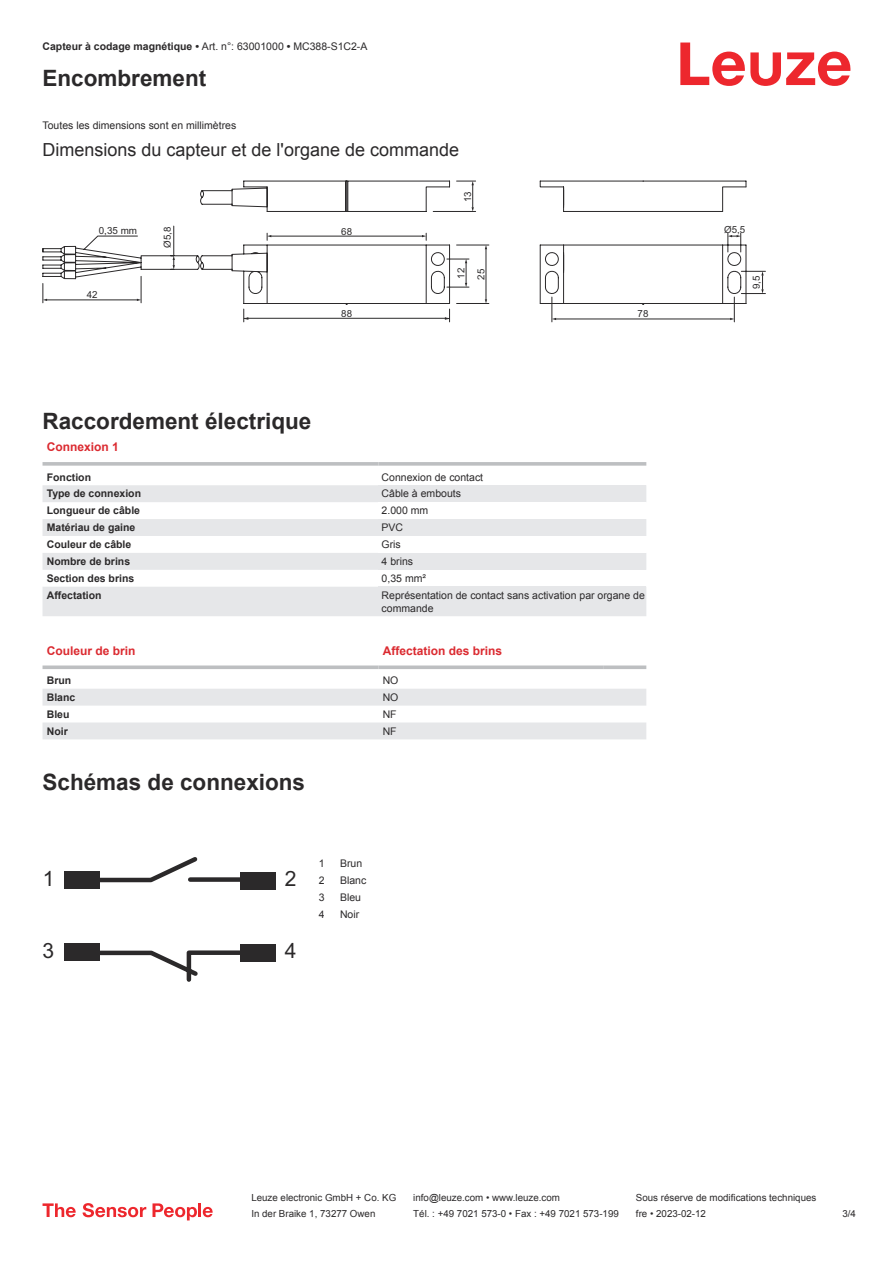
<style>
.page{position:relative;width:893px;height:1263px;background:#fff}
.page>*{position:absolute;margin:0;border:0;box-sizing:border-box;transform-origin:0 0}
.t1{font:700 22.5px "Arial";color:#2b292a}
.t2{font:21px "Arial";color:#2b292a}
.t3{font:18px "Arial";color:#2b292a}
.t4{font:700 12px "Arial";color:#db2a30}
.t5{font:10.5px/12.6px "Arial";color:#2b292a}
.t6{font:700 10.5px "Arial";color:#2b292a}
.t7{font:9.9px "Arial";color:#2b292a}
.t8{font:9.75px "Arial";color:#2b292a}
.s1{font-weight:700}
</style>
<div class="page">
<svg style="left:680px;top:43px;width:170px;height:43px"></svg>
<svg style="left:43px;top:485px;width:335px;height:131px;fill:#e6e7e9"></svg>
<svg style="left:43px;top:462px;width:335px;height:4px"></svg>
<svg style="left:378px;top:462px;width:268px;height:4px"></svg>
<div style="left:378px;top:485px;width:268px;height:17px;background:#e6e7e9"></div>
<div style="left:378px;top:519px;width:268px;height:17px;background:#e6e7e9"></div>
<div style="left:378px;top:553px;width:268px;height:17px;background:#e6e7e9"></div>
<div style="left:378px;top:587px;width:268px;height:29px;background:#e6e7e9"></div>
<svg style="left:43px;top:689px;width:603px;height:50px"></svg>
<svg style="left:43px;top:665px;width:335px;height:4px"></svg>
<svg style="left:378px;top:665px;width:226px;height:4px"></svg>
<svg style="left:604px;top:665px;width:42px;height:4px"></svg>
<svg style="left:43px;top:1203px;width:33px;height:14px"></svg>
<svg style="left:83px;top:1203px;width:63px;height:14px"></svg>
<svg style="left:153px;top:1203px;width:44px;height:17px"></svg>
<hr style="left:198px;top:1203px;width:3px;height:14px;background:#ed272d">
<svg style="left:203px;top:1207px;width:10px;height:10px"></svg>
<svg style="left:43px;top:181px;width:447px;height:141px"></svg>
<svg style="left:243px;top:317px;width:6px;height:3px"></svg>
<svg style="left:444px;top:317px;width:6px;height:3px"></svg>
<svg style="left:539px;top:181px;width:227px;height:141px"></svg>
<svg style="left:173px;top:256px;width:2px;height:13px"></svg>
<div style="left:64px;top:871px;width:36px;height:18px;background:#2b292a"></div>
<div style="left:64px;top:944px;width:36px;height:17px;background:#2b292a"></div>
<svg style="left:95px;top:857px;width:145px;height:125px"></svg>
<div style="left:240px;top:872px;width:35px;height:18px;background:#2b292a"></div>
<div style="left:240px;top:944px;width:36px;height:18px;background:#2b292a"></div>
<p class="t5" style="left:43px;top:41px;width:326px"><span class="s1">Capteur à codage magnétique •</span> Art. n°: 63001000 <span class="s1">•</span> MC388-S1C2-A</p>
<h1 class="t1" style="left:43px;top:70px;width:165px">Encombrement</h1>
<p class="t5" style="left:43px;top:120px;width:195px">Toutes les dimensions sont en millimètres</p>
<h3 class="t3" style="left:43px;top:142px;width:418px">Dimensions du capteur et de l'organe de commande</h3>
<p class="t7" style="left:99px;top:227px;width:40px">0,35 mm</p>
<p class="t8" style="left:87px;top:291px;width:12px">42</p>
<p class="t8" style="left:164px;top:248px;width:23px;rotate:-90deg">Ø5,8</p>
<p class="t8" style="left:341px;top:227px;width:12px">68</p>
<p class="t8" style="left:341px;top:309px;width:12px">88</p>
<p class="t8" style="left:464px;top:202px;width:12px;rotate:-90deg">13</p>
<p class="t8" style="left:457px;top:279px;width:12px;rotate:-90deg">12</p>
<p class="t8" style="left:477px;top:280px;width:12px;rotate:-90deg">25</p>
<p class="t8" style="left:638px;top:310px;width:12px">78</p>
<h1 class="t1" style="left:43px;top:413px;width:270px">Raccordement électrique</h1>
<p class="t4" style="left:47px;top:442px;width:74px">Connexion 1</p>
<p class="t6" style="left:47px;top:473px;width:46px">Fonction</p>
<p class="t5" style="left:382px;top:471px;width:103px">Connexion de contact</p>
<p class="t6" style="left:47px;top:490px;width:96px">Type de connexion</p>
<p class="t5" style="left:382px;top:488px;width:81px">Câble à embouts</p>
<p class="t6" style="left:47px;top:507px;width:95px">Longueur de câble</p>
<p class="t5" style="left:382px;top:505px;width:48px">2.000 mm</p>
<p class="t6" style="left:47px;top:524px;width:90px">Matériau de gaine</p>
<p class="t5" style="left:382px;top:522px;width:23px">PVC</p>
<p class="t6" style="left:47px;top:540px;width:86px">Couleur de câble</p>
<p class="t5" style="left:382px;top:539px;width:21px">Gris</p>
<p class="t6" style="left:47px;top:557px;width:85px">Nombre de brins</p>
<p class="t5" style="left:382px;top:556px;width:33px">4 brins</p>
<p class="t6" style="left:47px;top:574px;width:89px">Section des brins</p>
<p class="t5" style="left:382px;top:573px;width:46px">0,35 mm²</p>
<p class="t6" style="left:47px;top:591px;width:56px">Affectation</p>
<p class="t5" style="left:382px;top:590px;width:265px">Représentation de contact sans activation par organe de commande</p>
<p class="t4" style="left:47px;top:646px;width:90px">Couleur de brin</p>
<p class="t4" style="left:383px;top:646px;width:121px">Affectation des brins</p>
<p class="t6" style="left:47px;top:676px;width:26px">Brun</p>
<p class="t5" style="left:383px;top:675px;width:17px">NO</p>
<p class="t6" style="left:47px;top:693px;width:30px">Blanc</p>
<p class="t5" style="left:383px;top:692px;width:17px">NO</p>
<p class="t6" style="left:47px;top:710px;width:24px">Bleu</p>
<p class="t5" style="left:383px;top:709px;width:15px">NF</p>
<p class="t6" style="left:47px;top:727px;width:23px">Noir</p>
<p class="t5" style="left:383px;top:726px;width:15px">NF</p>
<h1 class="t1" style="left:43px;top:773px;width:264px">Schémas de connexions</h1>
<h2 class="t2" style="left:43px;top:870px;width:13px">1</h2>
<h2 class="t2" style="left:43px;top:942px;width:13px">3</h2>
<h2 class="t2" style="left:285px;top:870px;width:13px">2</h2>
<h2 class="t2" style="left:285px;top:942px;width:13px">4</h2>
<p class="t5" style="left:319px;top:857px;width:7px">1</p>
<p class="t5" style="left:340px;top:857px;width:24px">Brun</p>
<p class="t5" style="left:319px;top:875px;width:7px">2</p>
<p class="t5" style="left:340px;top:875px;width:28px">Blanc</p>
<p class="t5" style="left:319px;top:892px;width:7px">3</p>
<p class="t5" style="left:340px;top:892px;width:23px">Bleu</p>
<p class="t5" style="left:319px;top:909px;width:7px">4</p>
<p class="t5" style="left:340px;top:909px;width:21px">Noir</p>
<p class="t8" style="left:724px;top:226px;width:23px">Ø5,5</p>
<p class="t8" style="left:752px;top:289px;width:15px;rotate:-90deg">9,5</p>
<p class="t8" style="left:251px;top:1194px;width:146px">Leuze electronic GmbH + Co. KG</p>
<p class="t8" style="left:413px;top:1194px;width:148px">info@leuze.com • www.leuze.com</p>
<p class="t8" style="left:636px;top:1194px;width:182px">Sous réserve de modifications techniques</p>
<p class="t8" style="left:251px;top:1210px;width:126px">In der Braike 1, 73277 Owen</p>
<p class="t8" style="left:413px;top:1210px;width:207px">Tél. : +49 7021 573-0 • Fax : +49 7021 573-199</p>
<p class="t8" style="left:636px;top:1210px;width:72px">fre • 2023-02-12</p>
<p class="t8" style="left:842px;top:1210px;width:15px">3 /4</p>
</div>
